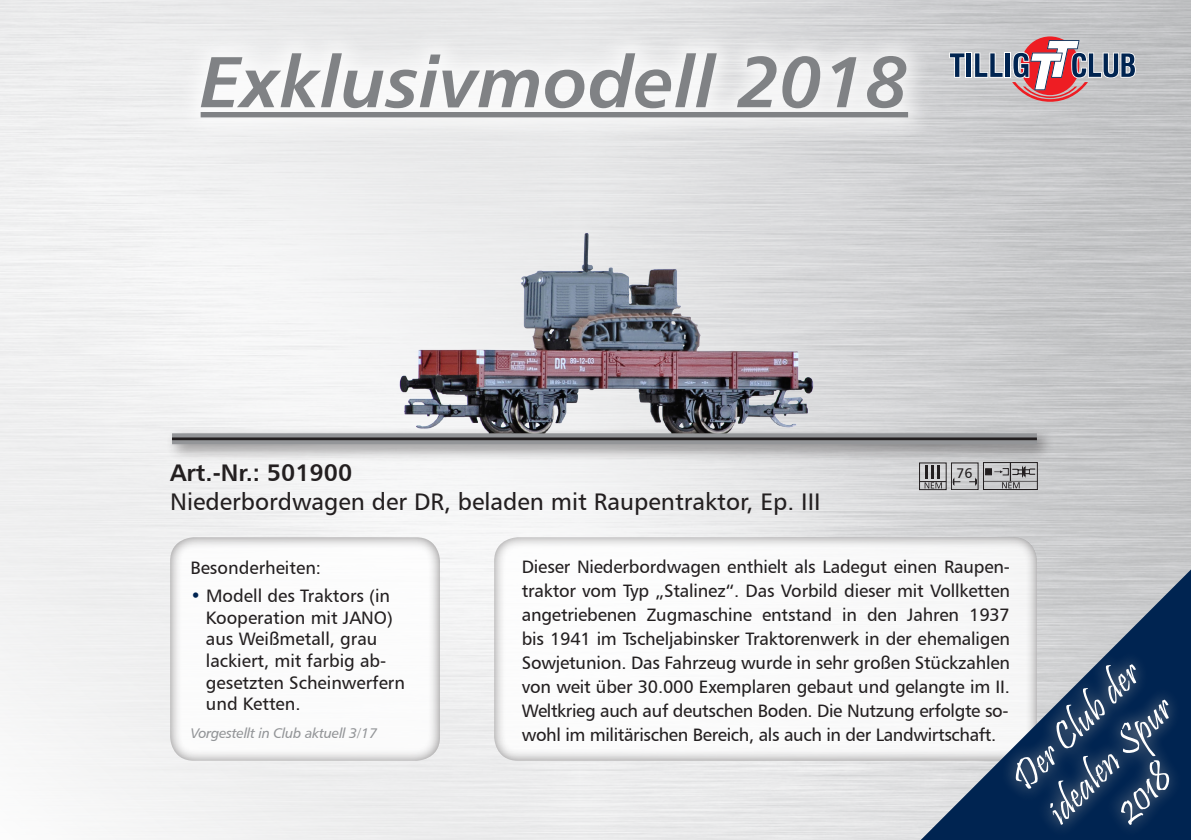
<style>
.page{position:relative;width:1191px;height:840px;background:#fff}
.page>*{position:absolute;margin:0;border:0;box-sizing:border-box;transform-origin:0 0}
.t1{font:72px "Humanist 777 BT Bold Italic B";color:#808285}
.t2{font:40px "Pristina";color:#fff}
.t3{font:24px "Humanist 777 BT Roman B";color:#231f20}
.t4{font:24px "Humanist 777 BT Bold B";color:#231f20}
.t5{font:18px/24px "Humanist 777 BT Roman B";color:#231f20;text-align:justify}
.t6{font:14px "Humanist 777 BT Italic B";letter-spacing:-.02em;color:#939598}
.t7{font:14px "Humanist 777 BT Roman B";color:#231f20}
.s1{color:#002451}
</style>
<div class="page">
<img style="left:0;top:0;width:1191px;height:839px">
<div style="left:1004px;top:53px;width:6px;height:25px;background:#fff"></div>
<div style="left:966px;top:53px;width:6px;height:25px;background:#fff"></div>
<div style="left:1005px;top:53px;width:5px;height:24px;background:#002451"></div>
<svg style="left:974px;top:53px;width:29px;height:25px"></svg>
<div style="left:966px;top:53px;width:5px;height:24px;background:#002451"></div>
<svg style="left:949px;top:53px;width:16px;height:25px"></svg>
<svg style="left:1012px;top:36px;width:123px;height:66px"></svg>
<div style="left:168px;top:535px;width:272px;height:227px;background:#231f20;opacity:.75"></div>
<div style="left:492px;top:535px;width:546px;height:225px;background:#231f20;opacity:.75"></div>
<div style="left:951px;top:462px;width:27px;height:27px;border:1px solid #231f20"></div>
<svg style="left:953px;top:478px;width:7px;height:6px"></svg>
<svg style="left:969px;top:478px;width:7px;height:6px"></svg>
<svg style="left:892px;top:545px;width:299px;height:294px;fill:#f3f3f3"></svg>
<svg style="left:983px;top:630px;width:208px;height:209px"></svg>
<hr style="left:925px;top:465px;width:3px;height:14px;background:#231f20">
<hr style="left:931px;top:465px;width:3px;height:14px;background:#231f20">
<hr style="left:937px;top:465px;width:3px;height:14px;background:#231f20">
<svg style="left:919px;top:481px;width:27px;height:7px"></svg>
<div style="left:983px;top:462px;width:54px;height:27px;border:1px solid #231f20"></div>
<div style="left:985px;top:468px;width:6px;height:7px;background:#231f20;border:1px solid #231f20"></div>
<svg style="left:994px;top:462px;width:41px;height:26px"></svg>
<hr style="left:983px;top:480px;width:54px;height:1px;background:#231f20">
<div style="left:174px;top:27px;width:760px;height:117px;background:#fff;opacity:.75"></div>
<div style="left:201px;top:112px;width:707px;height:5px;background:#808285"></div>
<img style="left:365px;top:217px;width:477px;height:210px">
<div style="left:166px;top:427px;width:888px;height:35px;background:#231f20;opacity:.5"></div>
<svg style="left:172px;top:433px;width:865px;height:11px;fill:#939598"></svg>
<hr style="left:172px;top:437px;width:865px;height:3px;background:#231f20">
<p class="t1" style="left:201px;top:36px;width:709px">Exklusivmodell 2018</p>
<p class="t4" style="left:170px;top:457px;width:184px">Art.-Nr.: 501900</p>
<p class="t7" style="left:956px;top:463px;width:18px">76</p>
<p class="t3" style="left:170px;top:486px;width:652px">Niederbordwagen der DR, beladen mit Raupentraktor, Ep. III</p>
<p class="t5" style="left:190px;top:555px;width:132px">Besonderheiten:</p>
<p class="t5" style="left:190px;top:583px;width:201px"><span class="s1">•</span> Modell des Traktors (in</p>
<p class="t5" style="left:206px;top:605px;width:188px">Kooperation mit JANO)</p>
<p class="t5" style="left:206px;top:626px;width:173px">aus Weißmetall, grau</p>
<p class="t5" style="left:206px;top:648px;width:182px">lackiert, mit farbig ab-</p>
<p class="t5" style="left:206px;top:669px;width:201px">gesetzten Scheinwerfern</p>
<p class="t5" style="left:206px;top:691px;width:96px">und Ketten.</p>
<p class="t6" style="left:190px;top:724px;width:188px">Vorgestellt in Club aktuell 3/17</p>
<p class="t5" style="left:522px;top:553px;width:490px">Dieser Niederbordwagen enthielt als Ladegut einen Raupen&shy;traktor vom Typ „Stalinez“. Das Vorbild dieser mit Vollketten angetriebenen Zugmaschine entstand in den Jahren 1937 bis 1941 im Tscheljabinsker Traktorenwerk in der ehemaligen Sowjetunion. Das Fahrzeug wurde in sehr großen Stückzahlen von weit über 30.000 Exemplaren gebaut und gelangte im II.<br>Weltkrieg auch auf deutschen Boden. Die Nutzung erfolgte so&shy;wohl im militärischen Bereich, als auch in der Landwirtschaft.</p>
<p class="t2" style="left:1001px;top:767px;width:167px;rotate:-45deg">Der Club der</p>
<p class="t2" style="left:1036px;top:800px;width:163px;rotate:-45deg">idealen Spur</p>
<p class="t2" style="left:1105px;top:799px;width:65px;rotate:-45deg">2018</p>
</div>
